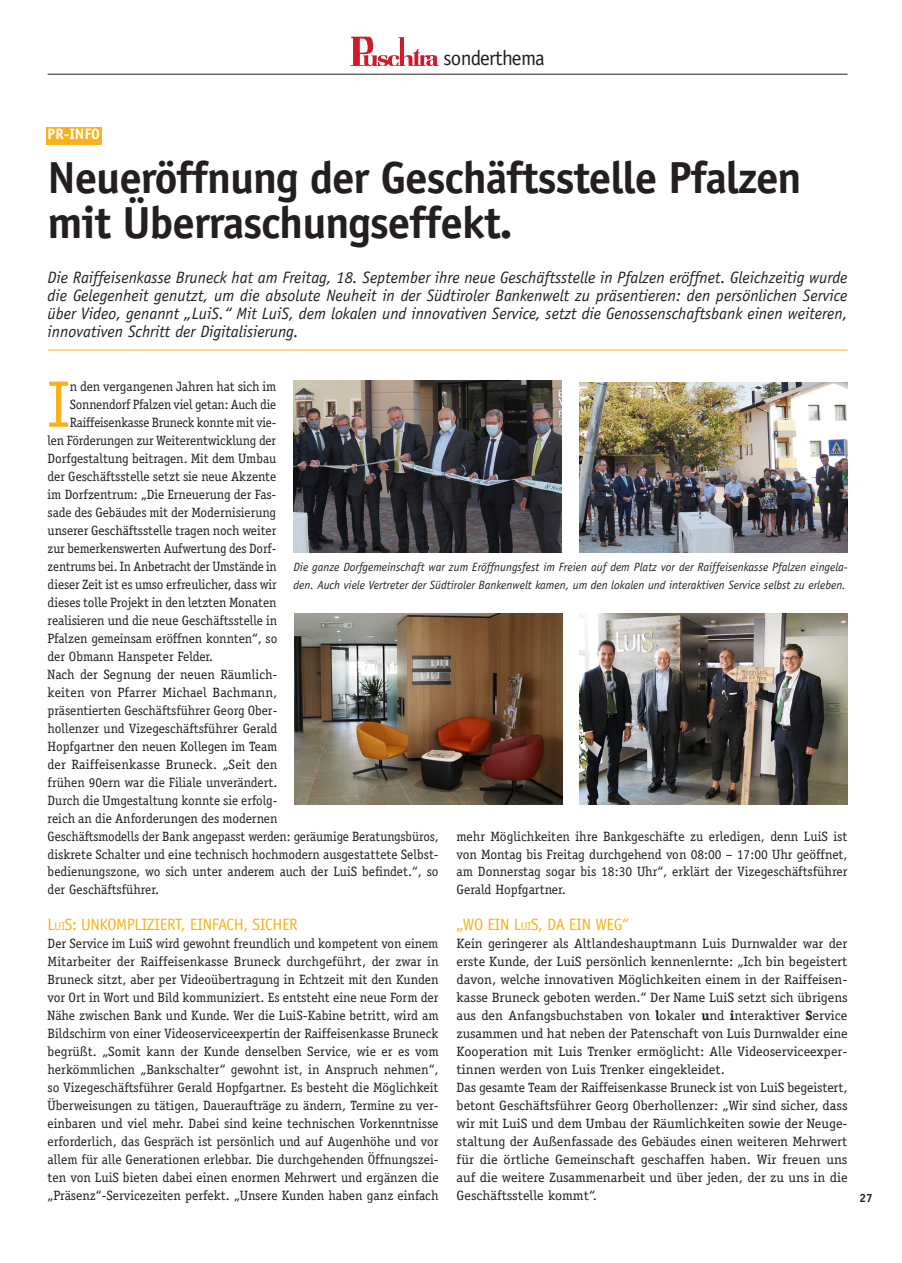
<style>
.page{position:relative;width:902px;height:1263px;background:#fff}
.page>*{position:absolute;margin:0;border:0;box-sizing:border-box;transform-origin:0 0}
.Fließtext_Initiale_G{font:66px "Officina Serif Std";color:#fbb11e}
.Titel_30_PR_Vorspann{font:700 45px/45px "Officina Sans Std";letter-spacing:-.025em;color:#231f20}
.t1{font:21px "Officina Sans Std";letter-spacing:-.03em;color:#231f20}
.Vorspann_Gelb{font:italic 16.5px/18px "Officina Sans Std";color:#231f20;text-align:justify}
.Zwischentittel_Gelb{font:16.5px "Officina Sans Std";letter-spacing:-.025em;color:#fbb11e}
.Dachzeile_PR_Vorspan{font:700 15px "Officina Sans Std";color:#fff}
.Fließtext_ohne_inizi{font:13.5px/18px "Officina Serif Std";color:#231f20;text-align:justify}
.Fließtext_Initiale_G-2{font:13.5px "Officina Serif Std";letter-spacing:-.005em;color:#231f20}
.Fließtext_ohne_inizi-2{font:13.5px/18px "Officina Serif Std";color:#231f20;text-align:justify;scale:1.05 1}
.Fließtext_Initiale_G-3{font:13.5px "Officina Serif Std";letter-spacing:-.005em;color:#231f20;scale:.96 1}
.Bildtext{font:italic 12px/18px "Officina Sans Std";color:#231f20}
.t2{font:700 12px "Officina Serif Std";color:#231f20}
.s1{font-size:11.55px}
.s2{font-weight:700}
</style>
<div class="page">
<div style="left:46px;top:127px;width:55px;height:17px;background:#fbb11e"></div>
<hr style="left:48px;top:350px;width:799px;height:1px;background:#fbb11e">
<img style="left:579px;top:613px;width:268px;height:192px">
<img style="left:294px;top:613px;width:268px;height:192px">
<img style="left:579px;top:383px;width:268px;height:170px">
<img style="left:293px;top:381px;width:268px;height:172px">
<hr style="left:48px;top:74px;width:799px;height:1px;background:#231f20">
<svg style="left:350px;top:37px;width:88px;height:29px"></svg>
<h3 class="t1" style="left:443px;top:45px;width:103px">sonderthema</h3>
<p class="Dachzeile_PR_Vorspan" style="left:48px;top:125px;width:54px">PR-INFO</p>
<p class="Titel_30_PR_Vorspann" style="left:48px;top:155px;width:755px">Neueröffnung der Geschäftsstelle Pfalzen mit Überraschungseffekt.</p>
<p class="Vorspann_Gelb" style="left:48px;top:268px;width:801px">Die Raiffeisenkasse Bruneck hat am Freitag, 18. September ihre neue Geschäftsstelle in Pfalzen eröffnet. Gleichzeitig wurde die Gelegenheit genutzt, um die absolute Neuheit in der Südtiroler Bankenwelt zu präsentieren: den persönlichen Service über Video, genannt „LuiS.“ Mit LuiS, dem lokalen und innovativen Service, setzt die Genossenschaftsbank einen weiteren, innovativen Schritt der Digitalisierung.</p>
<p class="Fließtext_Initiale_G" style="left:48px;top:366px;width:23px">I</p>
<p class="Fließtext_Initiale_G-2" style="left:70px;top:378px;width:208px">n den vergangenen Jahren hat sich im</p>
<p class="Fließtext_Initiale_G-3" style="left:70px;top:396px;width:216px">Sonnendorf Pfalzen viel getan: Auch die</p>
<p class="Fließtext_Initiale_G-3" style="left:70px;top:414px;width:216px">Raiffeisenkasse Bruneck konnte mit vie-</p>
<p class="Fließtext_Initiale_G-2" style="left:48px;top:432px;width:230px">len Förderungen zur Weiterentwicklung der</p>
<p class="Fließtext_Initiale_G-2" style="left:48px;top:450px;width:230px">Dorfgestaltung beitragen. Mit dem Umbau</p>
<p class="Fließtext_Initiale_G-2" style="left:48px;top:468px;width:230px">der Geschäftsstelle setzt sie neue Akzente</p>
<p class="Fließtext_Initiale_G-2" style="left:48px;top:486px;width:230px">im Dorfzentrum: „Die Erneuerung der Fas-</p>
<p class="Fließtext_Initiale_G-2" style="left:48px;top:504px;width:230px">sade des Gebäudes mit der Modernisierung</p>
<p class="Fließtext_Initiale_G-2" style="left:48px;top:522px;width:230px">unserer Geschäftsstelle tragen noch weiter</p>
<p class="Fließtext_Initiale_G-2" style="left:48px;top:540px;width:230px">zur bemerkenswerten Aufwertung des Dorf-</p>
<p class="Fließtext_Initiale_G-3" style="left:48px;top:558px;width:240px">zentrums bei. In Anbetracht der Umstände in</p>
<p class="Fließtext_Initiale_G-2" style="left:48px;top:576px;width:230px">dieser Zeit ist es umso erfreulicher, dass wir</p>
<p class="Fließtext_Initiale_G-2" style="left:48px;top:594px;width:230px">dieses tolle Projekt in den letzten Monaten</p>
<p class="Fließtext_Initiale_G-2" style="left:48px;top:612px;width:231px">realisieren und die neue Geschäftsstelle in</p>
<p class="Fließtext_Initiale_G-2" style="left:48px;top:630px;width:231px">Pfalzen gemeinsam eröffnen konnten“, so</p>
<p class="Fließtext_Initiale_G-2" style="left:48px;top:648px;width:167px">der Obmann Hanspeter Felder.</p>
<p class="Fließtext_ohne_inizi" style="left:48px;top:665px;width:392px;text-align:left">Nach der Segnung der neuen Räumlich-<br>keiten von Pfarrer Michael Bachmann,<br>präsentierten Geschäftsführer Georg Ober-<br>hollenzer und Vizegeschäftsführer Gerald<br>Hopfgartner den neuen Kollegen im Team<br>der Raiffeisenkasse Bruneck. „Seit den<br>frühen 90ern war die Filiale unverändert.<br>Durch die Umgestaltung konnte sie erfolg-<br>reich an die Anforderungen des modernen<br>Geschäftsmodells der Bank angepasst werden: geräumige Beratungsbüros, diskrete Schalter und eine technisch hochmodern ausgestattete Selbst&shy;bedienungszone, wo sich unter anderem auch der LuiS befindet.“, so der Geschäftsführer.</p>
<p class="Zwischentittel_Gelb" style="left:48px;top:915px;width:252px">L<span class="s1">ui</span>S: UNKOMPLIZIERT, EINFACH, SICHER</p>
<p class="Fließtext_ohne_inizi" style="left:48px;top:935px;width:392px">Der Service im LuiS wird gewohnt freundlich und kompetent von einem Mitarbeiter der Raiffeisenkasse Bruneck durchgeführt, der zwar in Bruneck sitzt, aber per Videoübertragung in Echtzeit mit den Kunden vor Ort in Wort und Bild kommuniziert. Es entsteht eine neue Form der Nähe zwischen Bank und Kunde. Wer die LuiS-Kabine betritt, wird am Bildschirm von einer Videoserviceexpertin der Raiffeisenkasse Bruneck begrüßt. „Somit kann der Kunde denselben Service, wie er es vom herkömmlichen „Bankschalter“ gewohnt ist, in Anspruch nehmen“, so Vizegeschäftsführer Gerald Hopfgartner. Es besteht die Möglichkeit Überweisungen zu tätigen, Daueraufträge zu ändern, Termine zu ver&shy;einbaren und viel mehr. Dabei sind keine technischen Vorkenntnisse erforderlich, das Gespräch ist persönlich und auf Augenhöhe und vor allem für alle Generationen erlebbar. Die durchgehenden Öffnungszei&shy;ten von LuiS bieten dabei einen enormen Mehrwert und ergänzen die „Präsenz“-Servicezeiten perfekt. „Unsere Kunden haben ganz einfach</p>
<p class="Bildtext" style="left:293px;top:558px;width:555px">Die ganze Dorfgemeinschaft war zum Eröffnungsfest im Freien auf dem Platz vor der Raiffeisenkasse Pfalzen eingela&shy;den. Auch viele Vertreter der Südtiroler Bankenwelt kamen, um den lokalen und interaktiven Service selbst zu erleben.</p>
<p class="Fließtext_ohne_inizi" style="left:456px;top:827px;width:392px">mehr Möglichkeiten ihre Bankgeschäfte zu erledigen, denn LuiS ist von Montag bis Freitag durchgehend von 08:00 – 17:00 Uhr geöffnet, am Donnerstag sogar bis 18:30 Uhr“, erklärt der Vizegeschäftsführer Gerald Hopfgartner.</p>
<p class="Zwischentittel_Gelb" style="left:456px;top:915px;width:174px">„WO EIN L<span class="s1">ui</span>S, DA EIN WEG“</p>
<p class="Fließtext_ohne_inizi-2" style="left:456px;top:935px;width:374px">Kein geringerer als Altlandeshauptmann Luis Durnwalder war der erste Kunde, der LuiS persönlich kennenlernte: „Ich bin begeistert davon, welche innovativen Möglichkeiten einem in der Raiffeisen&shy;kasse Bruneck geboten werden.“ Der Name LuiS setzt sich übrigens aus den Anfangsbuchstaben von <span class="s2">l</span>okaler <span class="s2">u</span>nd <span class="s2">i</span>nteraktiver <span class="s2">S</span>ervice zusammen und hat neben der Patenschaft von Luis Durnwalder eine Kooperation mit Luis Trenker ermöglicht: Alle Videoserviceexper&shy;tinnen werden von Luis Trenker eingekleidet.</p>
<p class="Fließtext_ohne_inizi" style="left:456px;top:1079px;width:392px">Das gesamte Team der Raiffeisenkasse Bruneck ist von LuiS begeistert, betont Geschäftsführer Georg Oberhollenzer: „Wir sind sicher, dass wir mit LuiS und dem Umbau der Räumlichkeiten sowie der Neuge&shy;staltung der Außenfassade des Gebäudes einen weiteren Mehrwert für die örtliche Gemeinschaft geschaffen haben. Wir freuen uns auf die weitere Zusammenarbeit und über jeden, der zu uns in die Geschäftsstelle kommt“.</p>
<p class="t2" style="left:859px;top:1191px;width:15px">27</p>
</div>
